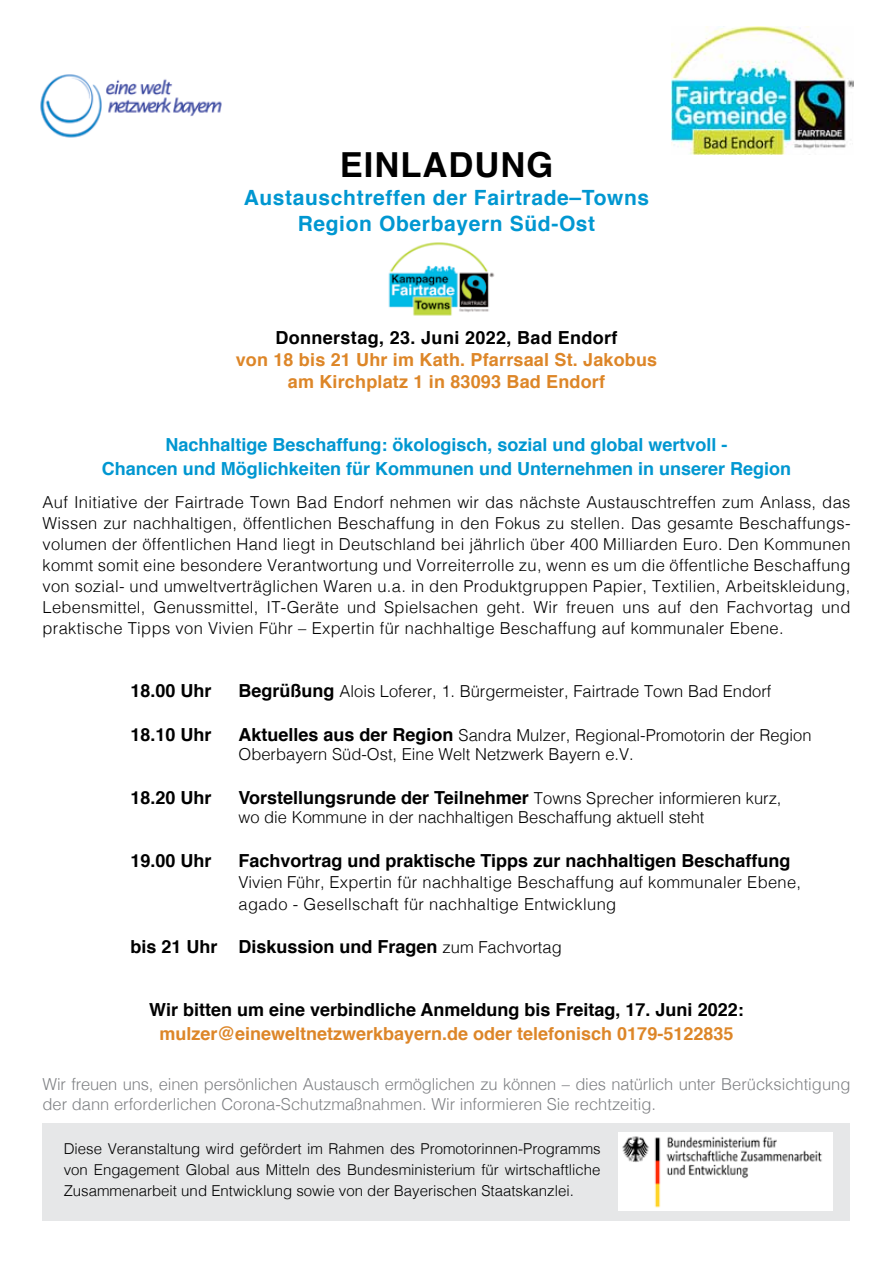
<style>
.page{position:relative;width:893px;height:1263px;background:#fff}
.page>*{position:absolute;margin:0;border:0;box-sizing:border-box;transform-origin:0 0}
.t1{font:700 34.5px "Helvetica";letter-spacing:.03em;color:#000}
.t2{font:700 21px/25.2px "Helvetica";letter-spacing:.03em;color:#0097d1;text-align:center}
.t3{font:700 18px "Helvetica";color:#000}
.t4{font:700 18px/21.6px "Helvetica";color:#dd8628;text-align:center}
.t5{font:700 18px/24px "Helvetica";color:#0097d1;text-align:center}
.t6{font:700 18px "Helvetica";letter-spacing:.02em;color:#000}
.t7{font:300 16.5px/21px "Helvetica";color:#000}
.t8{font:300 16.5px/19.8px "Helvetica";color:#808285}
.t9{font:300 16.5px/21.6px "Helvetica";letter-spacing:.02em;color:#000}
.t10{font:300 15px/21px "Helvetica";color:#000;text-align:justify}
.s1{font-weight:700;font-size:18px}
.s2{font-weight:300;font-size:16.5px}
</style>
<div class="page">
<img style="left:672px;top:27px;width:182px;height:127px">
<div style="left:43px;top:1123px;width:807px;height:97px;background:#e6e7e8"></div>
<img style="left:619px;top:1132px;width:213px;height:79px">
<img style="left:40px;top:74px;width:182px;height:64px">
<img style="left:388px;top:242px;width:107px;height:74px">
<h1 class="t1" style="left:340px;top:137px;width:215px">Einladung</h1>
<p class="t2" style="left:244px;top:186px;width:407px">Austauschtreffen der Fairtrade–Towns<br>Region Oberbayern Süd-Ost</p>
<p class="t6" style="left:275px;top:323px;width:344px">Donnerstag, 23. Juni 2022, Bad Endorf</p>
<p class="t4" style="left:236px;top:349px;width:423px">von 18 bis 21 Uhr im Kath. Pfarrsaal St. Jakobus am Kirchplatz 1 in 83093 Bad Endorf</p>
<p class="t5" style="left:102px;top:432px;width:691px">Nachhaltige Beschaffung: ökologisch, sozial und global wertvoll -<br>Chancen und Möglichkeiten für Kommunen und Unternehmen in unserer Region</p>
<p class="t7" style="left:43px;top:490px;width:809px;text-align:justify">Auf Initiative der Fairtrade Town Bad Endorf nehmen wir das nächste Austauschtreffen zum Anlass, das Wissen zur nachhaltigen, öffentlichen Beschaffung in den Fokus zu stellen. Das gesamte Beschaffungs&shy;volumen der öffentlichen Hand liegt in Deutschland bei jährlich über 400 Milliarden Euro. Den Kommunen kommt somit eine besondere Verantwortung und Vorreiterrolle zu, wenn es um die öffentliche Beschaffung von sozial- und umweltverträglichen Waren u.a. in den Produktgruppen Papier, Textilien, Arbeitskleidung, Lebensmittel, Genussmittel, IT-Geräte und Spielsachen geht. Wir freuen uns auf den Fachvortag und praktische Tipps von Vivien Führ – Expertin für nachhaltige Beschaffung auf kommunaler Ebene.</p>
<p class="t3" style="left:131px;top:677px;width:83px">18.00 Uhr</p>
<p class="t7" style="left:239px;top:680px;width:534px"><span class="s1">Begrüßung</span> Alois Loferer, 1. Bürgermeister, Fairtrade Town Bad Endorf</p>
<p class="t7" style="left:239px;top:724px;width:575px;line-height:19.8px;text-indent:-108px"><span class="s1">18.10 Uhr Aktuelles aus der Region</span> Sandra Mulzer, Regional-Promotorin der Region<br>Oberbayern Süd-Ost, Eine Welt Netzwerk Bayern e.V.</p>
<p class="t3" style="left:131px;top:783px;width:83px">18.20 Uhr</p>
<p class="t3" style="left:239px;top:783px;width:544px">Vorstellungsrunde der Teilnehmer <span class="s2">Towns Sprecher informieren kurz,</span></p>
<p class="t7" style="left:239px;top:806px;width:467px">wo die Kommune in der nachhaltigen Beschaffung aktuell steht</p>
<p class="t3" style="left:131px;top:846px;width:83px">19.00 Uhr</p>
<p class="t3" style="left:239px;top:846px;width:553px">Fachvortrag und praktische Tipps zur nachhaltigen Beschaffung</p>
<p class="t9" style="left:239px;top:870px;width:564px">Vivien Führ, Expertin für nachhaltige Beschaffung auf kommunaler Ebene, agado - Gesellschaft für nachhaltige Entwicklung</p>
<p class="t3" style="left:131px;top:932px;width:433px">bis 21 Uhr Diskussion und Fragen <span class="s2">zum Fachvortag</span></p>
<p class="t3" style="left:149px;top:995px;width:596px">Wir bitten um eine verbindliche Anmeldung bis Freitag, 17. Juni 2022:</p>
<p class="t4" style="left:160px;top:1023px;width:575px">mulzer@eineweltnetzwerkbayern.de oder telefonisch 0179-5122835</p>
<p class="t8" style="left:43px;top:1073px;width:809px">Wir freuen uns, einen persönlichen Austausch ermöglichen zu können – dies natürlich unter Berücksichtigung der dann erforderlichen Corona-Schutzmaßnahmen. Wir informieren Sie rechtzeitig.</p>
<p class="t10" style="left:64px;top:1137px;width:538px">Diese Veranstaltung wird gefördert im Rahmen des Promotorinnen-Programms von Engagement Global aus Mitteln des Bundesministerium für wirtschaftliche Zusammenarbeit und Entwicklung sowie von der Bayerischen Staatskanzlei.</p>
</div>
